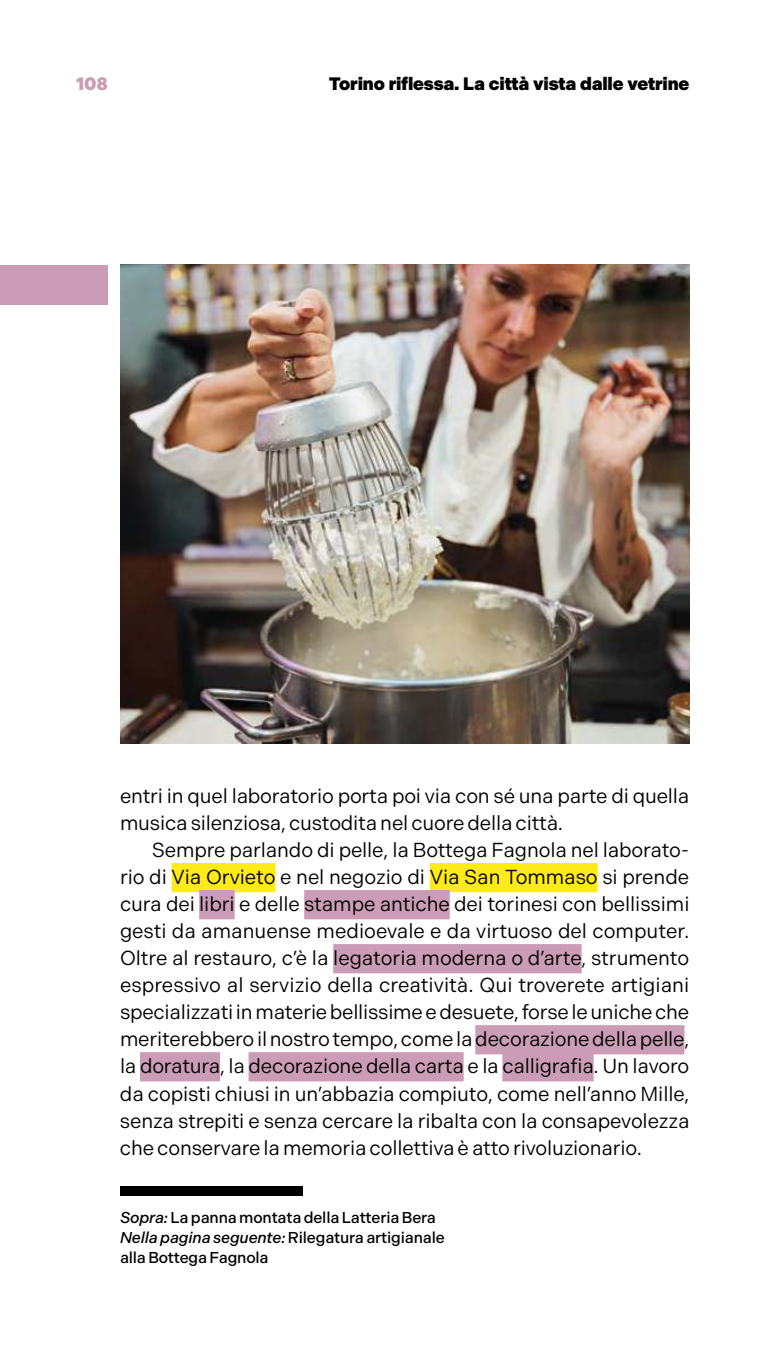
<style>
.page{position:relative;width:766px;height:1353px;background:#fff}
.page>*{position:absolute;margin:0;border:0;box-sizing:border-box;transform-origin:0 0}
.t1{font:20.25px/27px "Indivisible";letter-spacing:-.01em;color:#000}
.t2{font:900 18px "Indivisible";letter-spacing:-.01em;color:#000}
.t3{font:900 18px "Indivisible";color:#cb9cb5}
.t4{font:500 15.75px/20.2px "Indivisible";letter-spacing:-.01em;color:#000}
.s1{font-style:italic}
</style>
<div class="page">
<img style="left:120px;top:265px;width:569px;height:478px">
<div style="left:0;top:265px;width:107px;height:39px;background:#cb9cb5"></div>
<div style="left:171px;top:862px;width:104px;height:30px;background:#fdeb19"></div>
<div style="left:429px;top:862px;width:168px;height:30px;background:#fdeb19"></div>
<div style="left:199px;top:889px;width:35px;height:30px;background:#cb9cb5"></div>
<div style="left:304px;top:889px;width:145px;height:30px;background:#cb9cb5"></div>
<div style="left:333px;top:943px;width:248px;height:30px;background:#cb9cb5"></div>
<div style="left:475px;top:1024px;width:209px;height:30px;background:#cb9cb5"></div>
<div style="left:140px;top:1051px;width:80px;height:30px;background:#cb9cb5"></div>
<div style="left:248px;top:1051px;width:215px;height:30px;background:#cb9cb5"></div>
<div style="left:502px;top:1051px;width:91px;height:30px;background:#cb9cb5"></div>
<div style="left:120px;top:1185px;width:182px;height:10px;background:#000"></div>
<p class="t3" style="left:77px;top:73px;width:33px">108</p>
<p class="t2" style="left:328px;top:73px;width:362px">Torino riflessa. La città vista dalle vetrine</p>
<p class="t1" style="left:120px;top:783px;width:570px">entri in quel laboratorio porta poi via con sé una parte di quella musica silenziosa, custodita nel cuore della città.</p>
<p class="t1" style="left:120px;top:836px;width:571px;text-align:justify;text-indent:32px">Sempre parlando di pelle, la Bottega Fagnola nel laborato&shy;rio di Via Orvieto e nel negozio di Via San Tommaso si prende cura dei libri e delle stampe antiche dei torinesi con bellissimi gesti da amanuense medioevale e da virtuoso del computer.<br>Oltre al restauro, c’è la legatoria moderna o d’arte, strumento espressivo al servizio della creatività. Qui troverete artigiani specializzati in materie bellissime e desuete, forse le uniche che meriterebbero il nostro tempo, come la decorazione della pelle, la doratura, la decorazione della carta e la calligrafia. Un lavoro da copisti chiusi in un’abbazia compiuto, come nell’anno Mille, senza strepiti e senza cercare la ribalta con la consapevolezza che conservare la memoria collettiva è atto rivoluzionario.</p>
<p class="t4" style="left:120px;top:1206px;width:326px"><span class="s1">Sopra:</span> La panna montata della Latteria Bera<br><span class="s1">Nella pagina seguente:</span> Rilegatura artigianale alla Bottega Fagnola</p>
</div>
